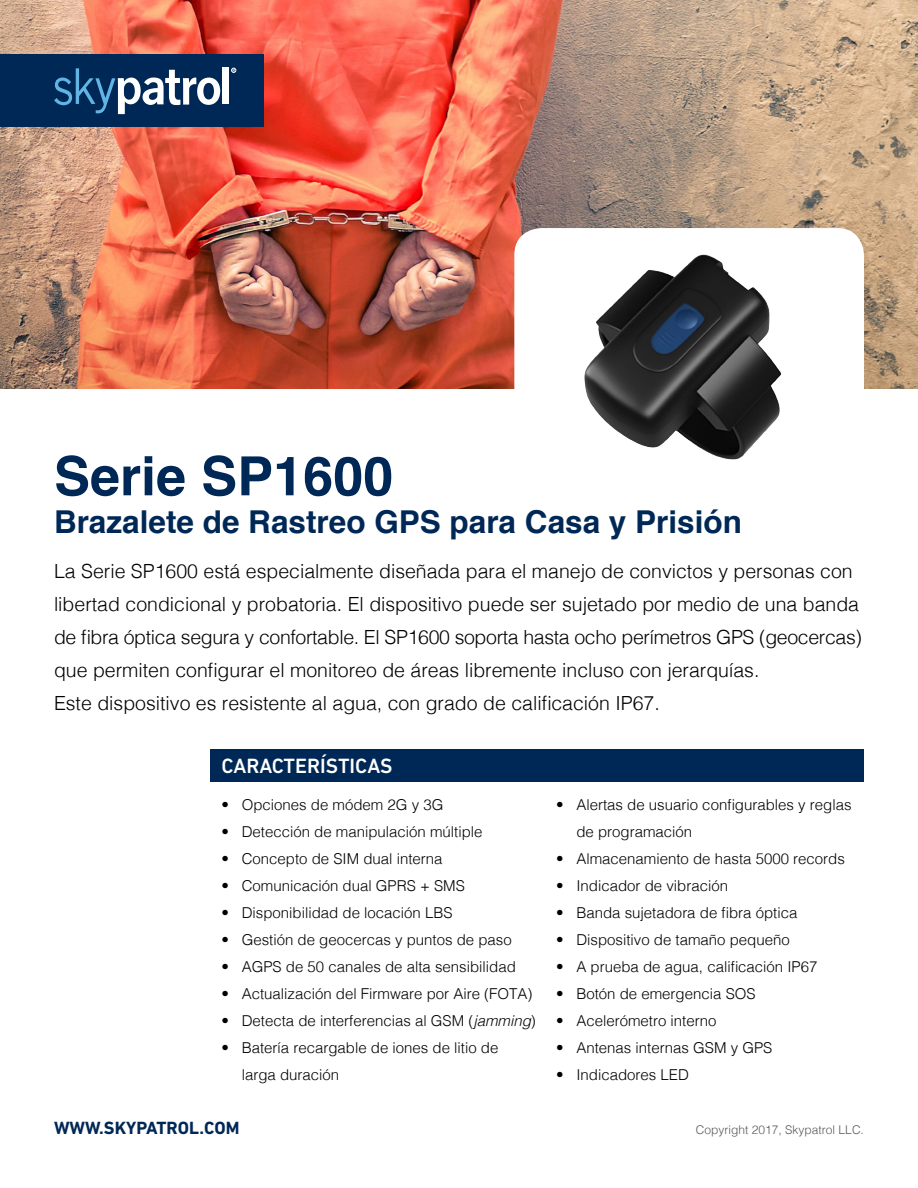
<style>
.page{position:relative;width:918px;height:1188px;background:#fff}
.page>*{position:absolute;margin:0;border:0;box-sizing:border-box;transform-origin:0 0}
.t1{font:700 54px "Helvetica";color:#002856}
.t2{font:700 31.5px "Helvetica";color:#002856}
.t3{font:500 21px "DIN Next LT Pro";color:#fff}
.t4{font:300 19.5px/33px "Helvetica";color:#000}
.t5{font:700 18px "DIN Next LT Pro";color:#002856}
.t6{font:300 15px/27px "Helvetica";color:#000}
.t7{font:300 12px "Helvetica";color:#58595b}
.s1{font-style:italic}
</style>
<div class="page">
<img style="left:0;top:0;width:918px;height:389px">
<div style="left:0;top:54px;width:263px;height:72px;background:#002856"></div>
<div style="left:211px;top:749px;width:653px;height:32px;background:#002856"></div>
<div style="left:514px;top:228px;width:350px;height:260px;background:#fff;border-radius:27px"></div>
<img style="left:584px;top:233px;width:271px;height:227px">
<div style="left:222px;top:68px;width:7px;height:36px;background:#fff"></div>
<svg style="left:54px;top:68px;width:166px;height:46px"></svg>
<svg style="left:231px;top:68px;width:5px;height:5px"></svg>
<h1 class="t1" style="left:54px;top:433px;width:341px">Serie SP1600</h1>
<h2 class="t2" style="left:54px;top:497px;width:690px">Brazalete de Rastreo GPS para Casa y Prisión</h2>
<p class="t4" style="left:54px;top:553px;width:809px">La Serie SP1600 está especialmente diseñada para el manejo de convictos y personas con libertad condicional y probatoria. El dispositivo puede ser sujetado por medio de una banda de fibra óptica segura y confortable. El SP1600 soporta hasta ocho perímetros GPS (geocercas) que permiten configurar el monitoreo de áreas libremente incluso con jerarquías.<br>Este dispositivo es resistente al agua, con grado de calificación IP67.</p>
<h3 class="t3" style="left:221px;top:754px;width:173px">CARACTERÍSTICAS</h3>
<p class="t6" style="left:221px;top:790px;width:223px">• Opciones de módem 2G y 3G</p>
<p class="t6" style="left:221px;top:817px;width:263px">• Detección de manipulación múltiple</p>
<p class="t6" style="left:221px;top:844px;width:223px">• Concepto de SIM dual interna</p>
<p class="t6" style="left:221px;top:871px;width:245px">• Comunicación dual GPRS + SMS</p>
<p class="t6" style="left:221px;top:898px;width:233px">• Disponibilidad de locación LBS</p>
<p class="t6" style="left:221px;top:925px;width:292px">• Gestión de geocercas y puntos de paso</p>
<p class="t6" style="left:221px;top:952px;width:296px">• AGPS de 50 canales de alta sensibilidad</p>
<p class="t6" style="left:221px;top:979px;width:313px">• Actualización del Firmware por Aire (FOTA)</p>
<p class="t6" style="left:221px;top:1006px;width:316px">• Detecta de interferencias al GSM (<span class="s1">jamming</span>)</p>
<p class="t6" style="left:242px;top:1033px;width:258px;text-indent:-20px">• Batería recargable de iones de litio de larga duración</p>
<p class="t6" style="left:576px;top:790px;width:277px;text-indent:-20px">• Alertas de usuario configurables y reglas de programación</p>
<p class="t6" style="left:556px;top:844px;width:290px">• Almacenamiento de hasta 5000 records</p>
<p class="t6" style="left:556px;top:871px;width:173px">• Indicador de vibración</p>
<p class="t6" style="left:556px;top:898px;width:243px">• Banda sujetadora de fibra óptica</p>
<p class="t6" style="left:556px;top:925px;width:235px">• Dispositivo de tamaño pequeño</p>
<p class="t6" style="left:556px;top:952px;width:263px">• A prueba de agua, calificación IP67</p>
<p class="t6" style="left:556px;top:979px;width:201px">• Botón de emergencia SOS</p>
<p class="t6" style="left:556px;top:1006px;width:162px">• Acelerómetro interno</p>
<p class="t6" style="left:556px;top:1033px;width:218px">• Antenas internas GSM y GPS</p>
<p class="t6" style="left:556px;top:1060px;width:134px">• Indicadores LED</p>
<p class="t5" style="left:54px;top:1117px;width:187px">WWW.SKYPATROL.COM</p>
<p class="t7" style="left:696px;top:1120px;width:170px">Copyright 2017, Skypatrol LLC.</p>
</div>
